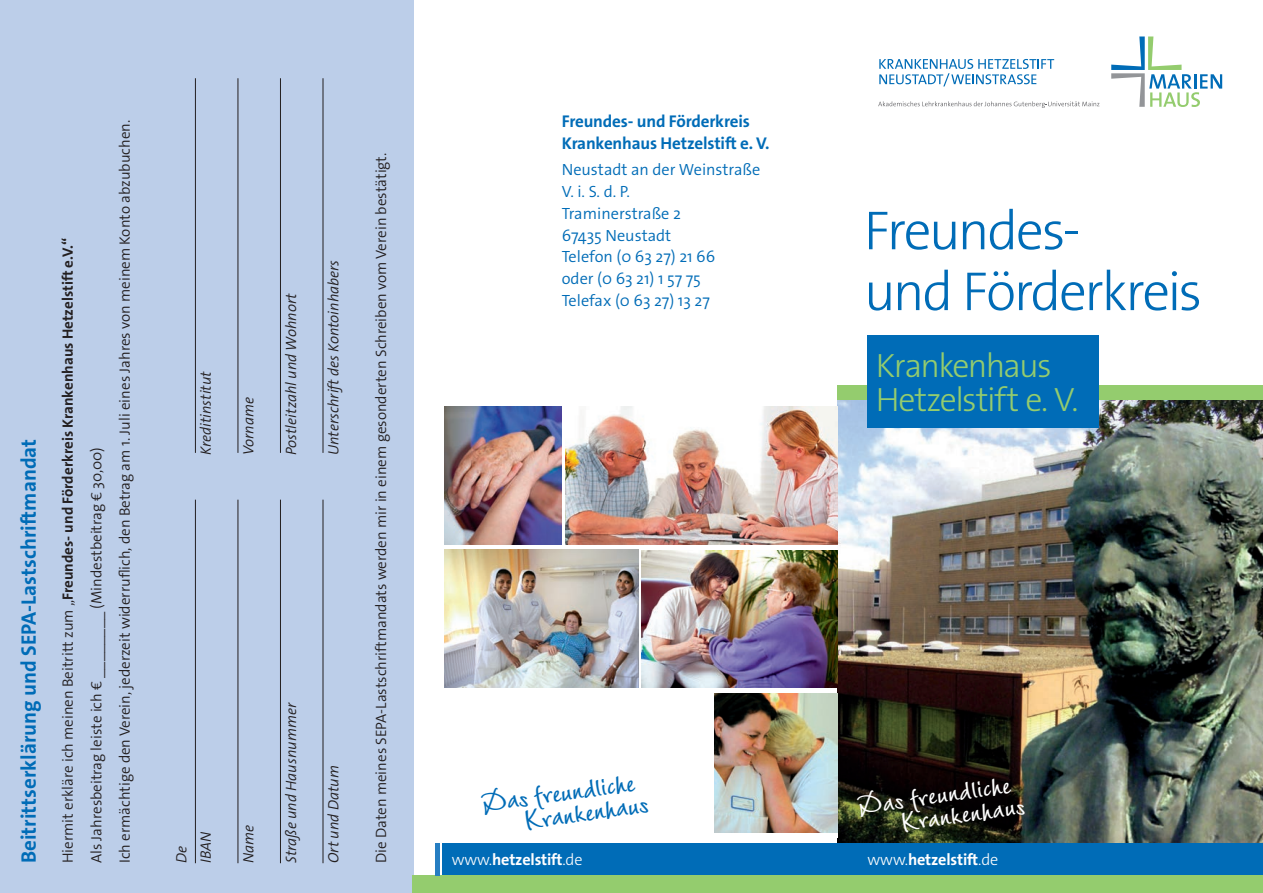
<style>
.page{position:relative;width:1263px;height:893px;background:#fff}
.page>*{position:absolute;margin:0;border:0;box-sizing:border-box;transform-origin:0 0}
.zwischenüberschrft{font:300 55.35px/60.9px "The Sans Os F";letter-spacing:-.045em;color:#006cb7}
.zwischenüberschrft-2{font:300 33.9px/34.8px "The Sans Os F";letter-spacing:-.045em;color:#94cc6e}
.t1{font:700 32.1px/23.2px "LT Wiesbaden Swing";color:#006cb7}
.t2{font:700 31.5px/22.6px "LT Wiesbaden Swing";color:#fff}
.t3{font:700 21px "The Sans Os F";color:#006cb7}
.zwischenüberschrft-3{font:700 17.1px/21.8px "The Sans Os F";letter-spacing:-.01em;color:#006cb7}
.anschrift{font:300 16.35px/21.8px "The Sans Os F";color:#006cb7}
.zwischenüberschrft-4{font:700 16.2px "The Sans Os F";letter-spacing:-.01em;color:#fff}
.t4{font:300 15px "The Sans Os F";color:#231f20}
.t5{font:italic 300 15px "The Sans Os F";color:#231f20}
.t6{font:700 15px "The Sans Os F";color:#231f20}
.s1{font-weight:300}
</style>
<div class="page">
<div style="left:0;top:0;width:414px;height:893px;background:#bccee9"></div>
<hr style="left:195px;top:500px;width:1px;height:363px;background:#231f20">
<hr style="left:238px;top:500px;width:1px;height:363px;background:#231f20">
<hr style="left:280px;top:500px;width:1px;height:363px;background:#231f20">
<hr style="left:323px;top:500px;width:1px;height:363px;background:#231f20">
<hr style="left:195px;top:78px;width:1px;height:375px;background:#231f20">
<hr style="left:238px;top:78px;width:1px;height:375px;background:#231f20">
<hr style="left:280px;top:78px;width:1px;height:375px;background:#231f20">
<hr style="left:323px;top:78px;width:1px;height:375px;background:#231f20">
<img style="left:838px;top:400px;width:425px;height:444px">
<div style="left:442px;top:844px;width:821px;height:34px;background:#006cb7"></div>
<div style="left:412px;top:876px;width:851px;height:17px;background:#94cc6e"></div>
<hr style="left:436px;top:844px;width:4px;height:32px;background:#267ec2">
<img style="left:444px;top:549px;width:194px;height:138px">
<img style="left:642px;top:550px;width:196px;height:137px">
<img style="left:444px;top:406px;width:117px;height:138px">
<img style="left:565px;top:406px;width:273px;height:138px">
<svg style="left:879px;top:59px;width:175px;height:27px"></svg>
<svg style="left:878px;top:101px;width:221px;height:7px"></svg>
<svg style="left:1111px;top:37px;width:111px;height:70px"></svg>
<div style="left:838px;top:385px;width:425px;height:15px;background:#94cc6e"></div>
<div style="left:867px;top:335px;width:232px;height:93px;background:#006cb7"></div>
<img style="left:714px;top:693px;width:124px;height:140px">
<p class="t3" style="left:15px;top:863px;width:426px;rotate:-90deg">Beitrittserklärung und SEPA-Lastschriftmandat</p>
<p class="t6" style="left:58px;top:863px;width:627px;rotate:-90deg"><span class="s1">Hiermit erkläre ich meinen Beitritt zum „</span>Freundes- und Förderkreis Krankenhaus Hetzelstift e.V.“</p>
<p class="t4" style="left:87px;top:863px;width:418px;rotate:-90deg">Als Jahresbeitrag leiste ich € ________ (Mindestbeitrag € 30,00)</p>
<p class="t4" style="left:115px;top:863px;width:745px;rotate:-90deg">Ich ermächtige den Verein, jederzeit widerruflich, den Betrag am 1. Juli eines Jahres von meinem Konto abzubuchen.</p>
<p class="t5" style="left:196px;top:455px;width:86px;rotate:-90deg">Kreditinstitut</p>
<p class="t5" style="left:239px;top:455px;width:60px;rotate:-90deg">Vorname</p>
<p class="t5" style="left:281px;top:455px;width:163px;rotate:-90deg">Postleitzahl und Wohnort</p>
<p class="t5" style="left:324px;top:455px;width:197px;rotate:-90deg">Unterschrift des Kontoinhabers</p>
<p class="t5" style="left:172px;top:863px;width:19px;rotate:-90deg">De</p>
<p class="t5" style="left:196px;top:863px;width:33px;rotate:-90deg">IBAN</p>
<p class="t5" style="left:239px;top:863px;width:40px;rotate:-90deg">Name</p>
<p class="t5" style="left:281px;top:863px;width:162px;rotate:-90deg">Straße und Hausnummer</p>
<p class="t5" style="left:324px;top:863px;width:99px;rotate:-90deg">Ort und Datum</p>
<p class="t4" style="left:371px;top:863px;width:712px;rotate:-90deg">Die Daten meines SEPA-Lastschriftmandats werden mir in einem gesonderten Schreiben vom Verein bestätigt.</p>
<p class="zwischenüberschrft-3" style="left:562px;top:111px;width:209px">Freundes- und Förderkreis<br>Krankenhaus Hetzelstift e. V.</p>
<p class="anschrift" style="left:562px;top:159px;width:200px">Neustadt an der Weinstraße<br>V. i. S. d. P.<br>Traminerstraße 2<br>67435 Neustadt<br>Telefon (0 63 27) 21 66<br>oder (0 63 21) 1 57 75<br>Telefax (0 63 27) 13 27</p>
<p class="zwischenüberschrft" style="left:864px;top:201px;width:340px">Freundes-<br>und Förderkreis</p>
<p class="zwischenüberschrft-2" style="left:876px;top:348px;width:204px">Krankenhaus<br>Hetzelstift e. V.</p>
<p class="t1" style="left:518px;top:785px;width:127px;text-indent:-40px;rotate:-8deg">Das freundliche<br>Krankenhaus</p>
<p class="t2" style="left:895px;top:788px;width:127px;text-indent:-41px;rotate:-8deg">Das freundliche<br>Krankenhaus</p>
<p class="zwischenüberschrft-4" style="left:452px;top:849px;width:132px"><span class="s1">www.</span>hetzelstift<span class="s1">.de</span></p>
<p class="zwischenüberschrft-4" style="left:867px;top:849px;width:132px"><span class="s1">www.</span>hetzelstift<span class="s1">.de</span></p>
</div>
